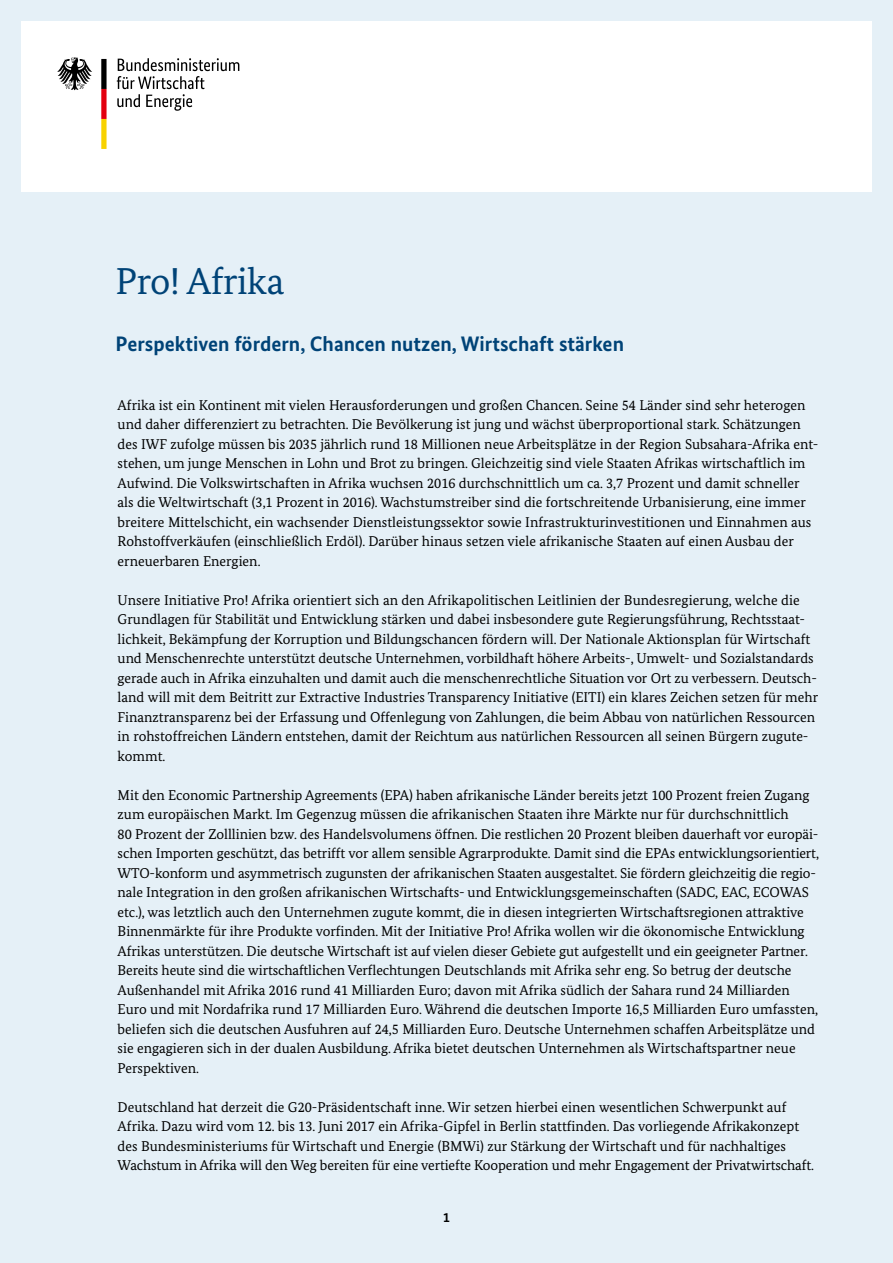
<style>
.page{position:relative;width:893px;height:1263px;background:#e5f0f7}
.page>*{position:absolute;margin:0;border:0;box-sizing:border-box;transform-origin:0 0}
.t1{font:37.5px "Bundes Serif";letter-spacing:-.01em;color:#004377}
.t2{font:700 21px "Bundes Sans";color:#004377}
.t3{font:14.25px/19.5px "Bundes Serif";color:#000}
.t4{font:700 13.5px "Bundes Sans";color:#000}
</style>
<div class="page">
<div style="left:21px;top:21px;width:851px;height:170px;background:#fff"></div>
<svg style="left:117px;top:58px;width:122px;height:53px"></svg>
<svg style="left:57px;top:58px;width:35px;height:32px"></svg>
<svg style="left:101px;top:59px;width:6px;height:90px"></svg>
<h1 class="t1" style="left:116px;top:258px;width:170px">Pro! Afrika</h1>
<h1 class="t2" style="left:116px;top:331px;width:510px">Perspektiven fördern, Chancen nutzen, Wirtschaft stärken</h1>
<p class="t3" style="left:118px;top:395px;width:702px">Afrika ist ein Kontinent mit vielen Herausforderungen und großen Chancen. Seine 54 Länder sind sehr heterogen und daher differenziert zu betrachten. Die Bevölkerung ist jung und wächst überproportional stark. Schätzungen des IWF zufolge müssen bis 2035 jährlich rund 18 Millionen neue Arbeitsplätze in der Region Subsahara-Afrika ent&shy;stehen, um junge Menschen in Lohn und Brot zu bringen. Gleichzeitig sind viele Staaten Afrikas wirtschaftlich im Aufwind. Die Volkswirtschaften in Afrika wuchsen 2016 durchschnittlich um ca. 3,7 Prozent und damit schneller als die Weltwirtschaft (3,1 Prozent in 2016). Wachstumstreiber sind die fortschreitende Urbanisierung, eine immer breitere Mittelschicht, ein wachsender Dienstleistungssektor sowie Infrastrukturinvestitionen und Einnahmen aus Rohstoffverkäufen (einschließlich Erdöl). Darüber hinaus setzen viele afrikanische Staaten auf einen Ausbau der erneuerbaren Energien.</p>
<p class="t3" style="left:118px;top:590px;width:702px">Unsere Initiative Pro! Afrika orientiert sich an den Afrikapolitischen Leitlinien der Bundesregierung, welche die Grundlagen für Stabilität und Entwicklung stärken und dabei insbesondere gute Regierungsführung, Rechtsstaat&shy;lichkeit, Bekämpfung der Korruption und Bildungschancen fördern will. Der Nationale Aktionsplan für Wirtschaft und Menschenrechte unterstützt deutsche Unternehmen, vorbildhaft höhere Arbeits-, Umwelt- und Sozialstandards gerade auch in Afrika einzuhalten und damit auch die menschenrechtliche Situation vor Ort zu verbessern. Deutsch&shy;land will mit dem Beitritt zur Extractive Industries Transparency Initiative (EITI) ein klares Zeichen setzen für mehr Finanztransparenz bei der Erfassung und Offenlegung von Zahlungen, die beim Abbau von natürlichen Ressourcen in rohstoffreichen Ländern entstehen, damit der Reichtum aus natürlichen Ressourcen all seinen Bürgern zugute&shy;kommt.</p>
<p class="t3" style="left:118px;top:785px;width:703px">Mit den Economic Partnership Agreements (EPA) haben afrikanische Länder bereits jetzt 100 Prozent freien Zugang zum europäischen Markt. Im Gegenzug müssen die afrikanischen Staaten ihre Märkte nur für durchschnittlich<br>80 Prozent der Zolllinien bzw. des Handelsvolumens öffnen. Die restlichen 20 Prozent bleiben dauerhaft vor europäi&shy;schen Importen geschützt, das betrifft vor allem sensible Agrarprodukte. Damit sind die EPAs entwicklungsorientiert, WTO-konform und asymmetrisch zugunsten der afrikanischen Staaten ausgestaltet. Sie fördern gleichzeitig die regio&shy;nale Integration in den großen afrikanischen Wirtschafts- und Entwicklungsgemeinschaften (SADC, EAC, ECOWAS etc.), was letztlich auch den Unternehmen zugute kommt, die in diesen integrierten Wirtschaftsregionen attraktive Binnenmärkte für ihre Produkte vorfinden. Mit der Initiative Pro! Afrika wollen wir die ökonomische Entwicklung Afrikas unterstützen. Die deutsche Wirtschaft ist auf vielen dieser Gebiete gut aufgestellt und ein geeigneter Partner.<br>Bereits heute sind die wirtschaftlichen Verflechtungen Deutschlands mit Afrika sehr eng. So betrug der deutsche Außenhandel mit Afrika 2016 rund 41 Milliarden Euro; davon mit Afrika südlich der Sahara rund 24 Milliarden Euro und mit Nordafrika rund 17 Milliarden Euro. Während die deutschen Importe 16,5 Milliarden Euro umfassten, beliefen sich die deutschen Ausfuhren auf 24,5 Milliarden Euro. Deutsche Unternehmen schaffen Arbeitsplätze und sie engagieren sich in der dualen Ausbildung. Afrika bietet deutschen Unternehmen als Wirtschaftspartner neue Perspektiven.</p>
<p class="t3" style="left:118px;top:1097px;width:698px">Deutschland hat derzeit die G20-Präsidentschaft inne. Wir setzen hierbei einen wesentlichen Schwerpunkt auf Afrika. Dazu wird vom 12. bis 13. Juni 2017 ein Afrika-Gipfel in Berlin stattfinden. Das vorliegende Afrikakonzept des Bundesministeriums für Wirtschaft und Energie (BMWi) zur Stärkung der Wirtschaft und für nachhaltiges Wachstum in Afrika will den Weg bereiten für eine vertiefte Kooperation und mehr Engagement der Privatwirtschaft.</p>
<p class="t4" style="left:443px;top:1209px;width:8px">1</p>
</div>
